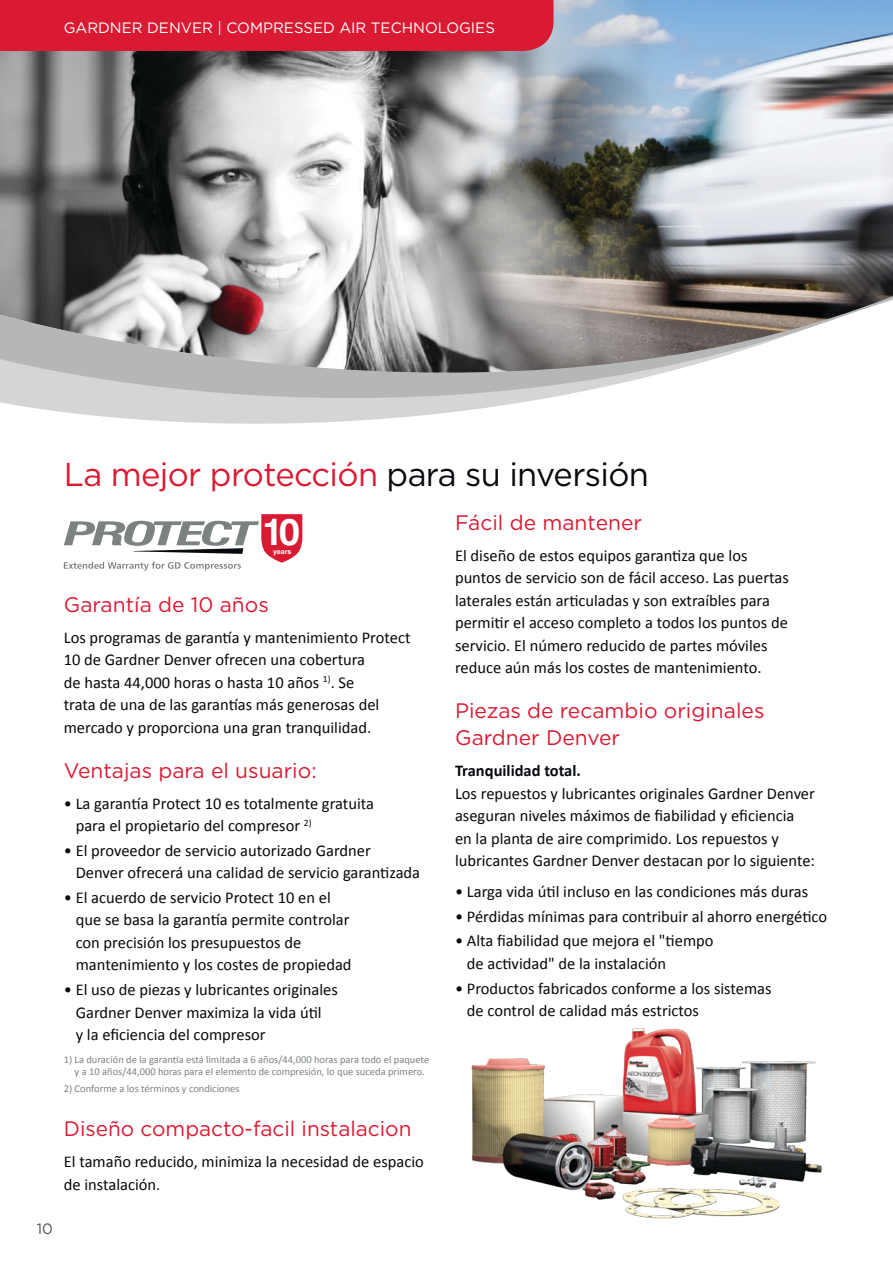
<style>
.page{position:relative;width:893px;height:1263px;background:#fff}
.page>*{position:absolute;margin:0;border:0;box-sizing:border-box;transform-origin:0 0}
.t1{font:700 37.5px "Swiss 721 BT";color:#fff}
.t2{font:33px "Gotham";letter-spacing:-.02em;color:#da1a32}
.t3{font:21px/27px "Gotham";color:#da1a32}
.t4{font:16.5px/22.5px "Calibri";color:#06090d}
.t5{font:700 16.5px "Calibri";color:#06090d}
.t6{font:15px "Gotham";color:#fff}
.t7{font:15px "Gotham";color:#515255}
.t8{font:10.5px/12px "Calibri";color:#7c8281}
.t9{font:700 6.9px "Swiss 721 BT";color:#fff}
.s1{color:#06090d}
</style>
<div class="page">
<img style="left:0;top:51px;width:455px;height:83px">
<img style="left:455px;top:0;width:438px;height:134px">
<svg style="left:0;top:134px;width:893px;height:290px"></svg>
<div style="left:0;top:0;width:554px;height:51px;background:#da1a32"></div>
<svg style="left:64px;top:514px;width:238px;height:57px"></svg>
<img style="left:471px;top:1028px;width:351px;height:191px">
<p class="t6" style="left:64px;top:18px;width:433px">GARDNER DENVER | COMPRESSED AIR TECHNOLOGIES</p>
<h2 class="t2" style="left:64px;top:453px;width:587px">La mejor protección <span class="s1">para su inversión</span></h2>
<h1 class="t1" style="left:262px;top:509px;width:40px">10</h1>
<p class="t9" style="left:273px;top:547px;width:20px">years</p>
<p class="t3" style="left:64px;top:590px;width:207px">Garantía de 10 años</p>
<p class="t4" style="left:64px;top:625px;width:348px">Los programas de garantía y mantenimiento Protect 10 de Gardner Denver ofrecen una cobertura<br>de hasta 44,000 horas o hasta 10 años <sup>1)</sup>. Se<br>trata de una de las garantías más generosas del mercado y proporciona una gran tranquilidad.</p>
<p class="t3" style="left:64px;top:756px;width:254px">Ventajas para el usuario:</p>
<p class="t4" style="left:76px;top:791px;width:300px;text-indent:-12px">• La garantía Protect 10 es totalmente gratuita para el propietario del compresor <sup>2)</sup></p>
<p class="t4" style="left:76px;top:838px;width:346px;text-indent:-12px">• El proveedor de servicio autorizado Gardner<br>Denver ofrecerá una calidad de servicio garantizada</p>
<p class="t4" style="left:76px;top:885px;width:277px;text-indent:-12px">• El acuerdo de servicio Protect 10 en el que se basa la garantía permite controlar con precisión los presupuestos de mantenimiento y los costes de propiedad</p>
<p class="t4" style="left:76px;top:977px;width:264px;text-indent:-12px">• El uso de piezas y lubricantes originales<br>Gardner Denver maximiza la vida útil<br>y la eficiencia del compresor</p>
<p class="t8" style="left:75px;top:1053px;width:356px;text-indent:-11px">1) La duración de la garantía está limitada a 6 años/44,000 horas para todo el paquete y a 10 años/44,000 horas para el elemento de compresión, lo que suceda primero.</p>
<p class="t8" style="left:64px;top:1081px;width:177px">2) Conforme a los términos y condiciones</p>
<p class="t3" style="left:64px;top:1115px;width:349px">Diseño compacto-facil instalacion</p>
<p class="t4" style="left:64px;top:1150px;width:361px">El tamaño reducido, minimiza la necesidad de espacio de instalación.</p>
<p class="t3" style="left:455px;top:508px;width:188px">Fácil de mantener</p>
<p class="t4" style="left:455px;top:543px;width:335px">El diseño de estos equipos garantiza que los puntos de servicio son de fácil acceso. Las puertas laterales están articuladas y son extraíbles para permitir el acceso completo a todos los puntos de servicio. El número reducido de partes móviles reduce aún más los costes de mantenimiento.</p>
<p class="t3" style="left:455px;top:697px;width:311px">Piezas de recambio originales<br>Gardner Denver</p>
<p class="t5" style="left:455px;top:760px;width:127px">Tranquilidad total.</p>
<p class="t4" style="left:455px;top:781px;width:362px">Los repuestos y lubricantes originales Gardner Denver aseguran niveles máximos de fiabilidad y eficiencia en la planta de aire comprimido. Los repuestos y lubricantes Gardner Denver destacan por lo siguiente:</p>
<p class="t4" style="left:455px;top:880px;width:355px">• Larga vida útil incluso en las condiciones más duras</p>
<p class="t4" style="left:455px;top:904px;width:374px">• Pérdidas mínimas para contribuir al ahorro energético</p>
<p class="t4" style="left:467px;top:929px;width:248px;text-indent:-12px">• Alta fiabilidad que mejora el "tiempo de actividad" de la instalación</p>
<p class="t4" style="left:467px;top:976px;width:306px;text-indent:-12px">• Productos fabricados conforme a los sistemas de control de calidad más estrictos</p>
<p class="t7" style="left:37px;top:1219px;width:17px">10</p>
</div>
